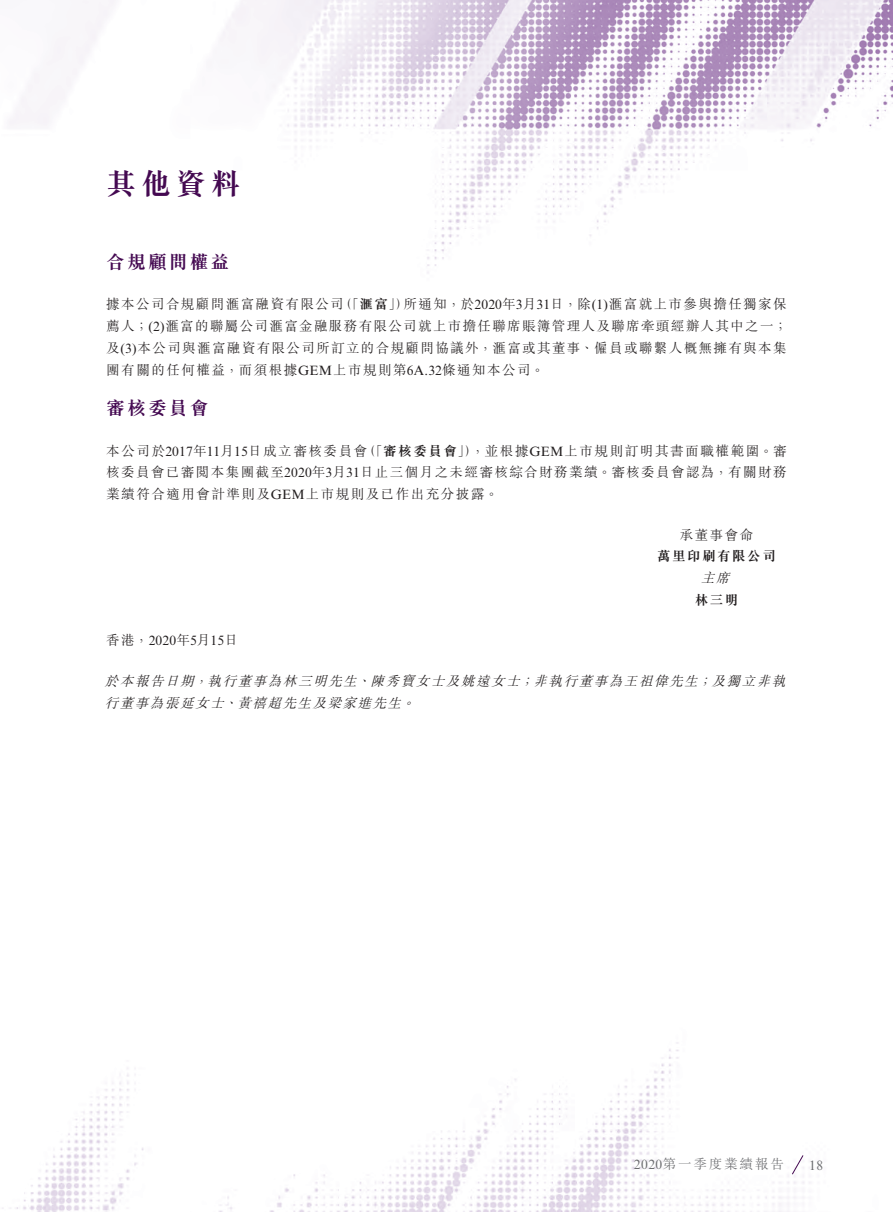
<style>
.page{position:relative;width:893px;height:1212px;background:#fff}
.page>*{position:absolute;margin:0;border:0;box-sizing:border-box;transform-origin:0 0}
.t1{font:700 30px "M Sung HK";color:#440951}
._03_H1{font:700 18.75px "M Sung HK";letter-spacing:.11em;color:#440951}
._01_Body_Text{font:300 13.5px/21.8px "M Sung HK";letter-spacing:.11em;color:#231f20;text-align:justify}
._01_Body_Text-2{font:italic 300 13.5px/21.8px "M Sung HK";color:#231f20}
._01_Body_Text-3{font:13.5px "Times New Roman MT Std";letter-spacing:.015em;color:#231f20}
.t2{font:300 13.5px "M Sung HK";letter-spacing:.135em;color:#6c6d70}
._01_Body_Text-4{font:700 13.5px "M Sung HK";letter-spacing:.11em;color:#231f20}
.t3{font:13.5px "Times New Roman MT Std";color:#6c6d70}
.s1{font-weight:700}
.s2{font-family:"Times New Roman MT Std";font-weight:400}
.s3{font-family:"M Sung HK";font-weight:300}
</style>
<div class="page">
<img style="left:2px;top:0;width:891px;height:1212px">
<svg style="left:791px;top:1154px;width:13px;height:21px"></svg>
<h1 class="t1" style="left:106px;top:169px;width:136px">其他資料</h1>
<p class="_03_H1" style="left:106px;top:253px;width:125px">合規顧問權益</p>
<p class="_01_Body_Text" style="left:106px;top:293px;width:682px">據本公司合規顧問滙富融資有限公司（「<span class="s1">滙富</span>」）所通知，於<span class="s2">2020</span>年<span class="s2">3</span>月<span class="s2">31</span>日，除<span class="s2">(1)</span>滙富就上市參與擔任獨家保薦人；<span class="s2">(2)</span>滙富的聯屬公司滙富金融服務有限公司就上市擔任聯席賬簿管理人及聯席牽頭經辦人其中之一；及<span class="s2">(3)</span>本公司與滙富融資有限公司所訂立的合規顧問協議外，滙富或其董事、僱員或聯繫人概無擁有與本集團有關的任何權益，而須根據<span class="s2">GEM</span>上市規則第<span class="s2">6A.32</span>條通知本公司。</p>
<p class="_03_H1" style="left:106px;top:399px;width:104px">審核委員會</p>
<p class="_01_Body_Text" style="left:106px;top:439px;width:682px">本公司於<span class="s2">2017</span>年<span class="s2">11</span>月<span class="s2">15</span>日成立審核委員會（「<span class="s1">審核委員會</span>」），並根據<span class="s2">GEM</span>上市規則訂明其書面職權範圍。審核委員會已審閱本集團截至<span class="s2">2020</span>年<span class="s2">3</span>月<span class="s2">31</span>日止三個月之未經審核綜合財務業績。審核委員會認為，有關財務業績符合適用會計準則及<span class="s2">GEM</span>上市規則及已作出充分披露。</p>
<p class="_01_Body_Text" style="left:680px;top:523px;width:75px">承董事會命</p>
<p class="_01_Body_Text-4" style="left:657px;top:550px;width:120px">萬里印刷有限公司</p>
<p class="_01_Body_Text-2" style="left:701px;top:566px;width:35px">主席</p>
<p class="_01_Body_Text-4" style="left:695px;top:593px;width:45px">林三明</p>
<p class="_01_Body_Text-3" style="left:106px;top:633px;width:133px"><span class="s3">香港，</span>2020<span class="s3">年</span>5<span class="s3">月</span>15<span class="s3">日</span></p>
<p class="_01_Body_Text-2" style="left:105px;top:669px;width:686px">於本報告日期，執行董事為林三明先生、陳秀寶女士及姚遠女士；非執行董事為王祖偉先生；及獨立非執行董事為張延女士、黃禧超先生及梁家進先生。</p>
<p class="t2" style="left:634px;top:1155px;width:152px"><span class="s2">2020</span>第一季度業績報告</p>
<p class="t3" style="left:809px;top:1157px;width:15px">18</p>
</div>
